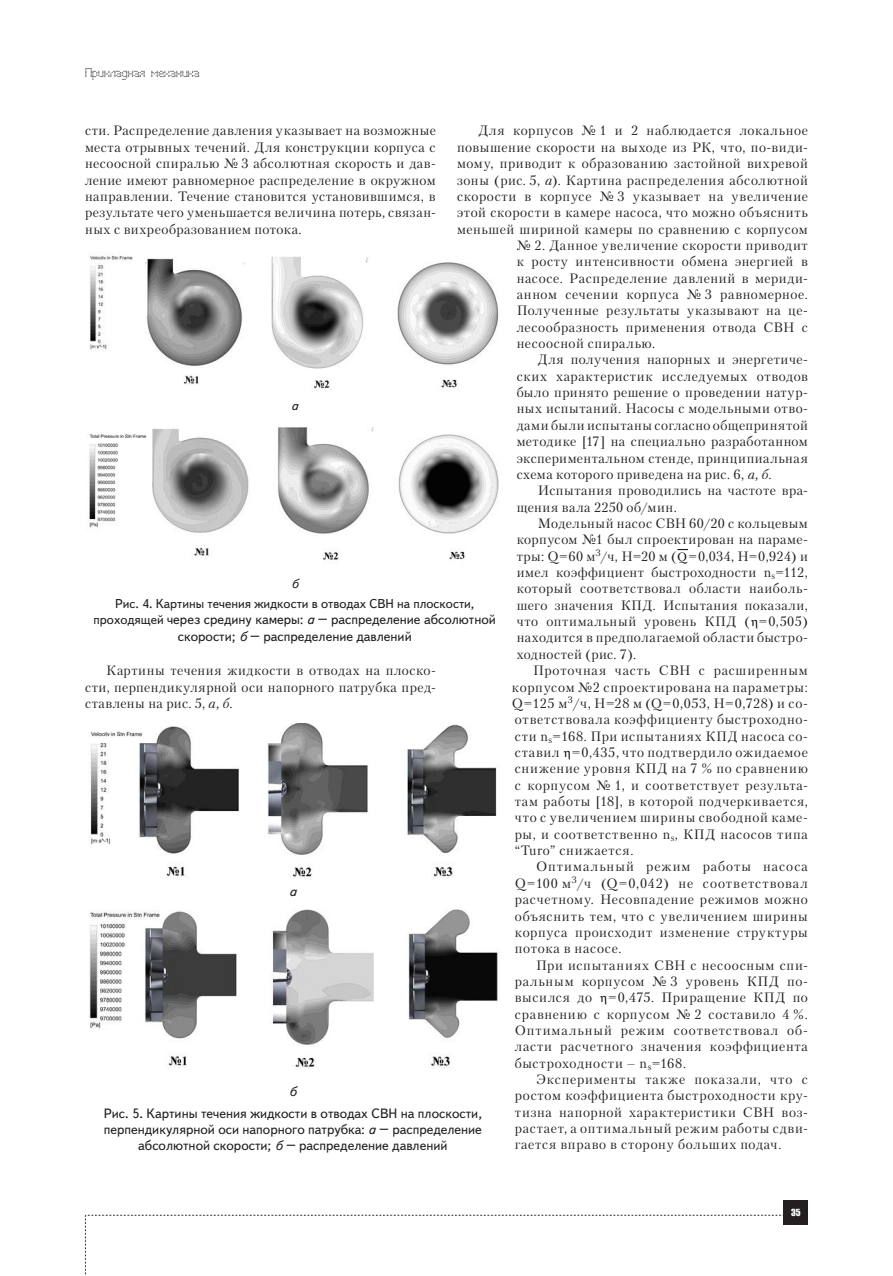
<style>
.page{position:relative;width:893px;height:1276px;background:#fff}
.page>*{position:absolute;margin:0;border:0;box-sizing:border-box;transform-origin:0 0}
.Text{font:13.5px/16.4px "Petersburg C";letter-spacing:.04em;color:#231f20;text-align:justify}
.risunok{font:13.5px/16.2px "Text Book C";color:#231f20;text-align:center}
.risunok-2{font:italic 13.5px "Text Book C";color:#231f20}
.risunok-3{font:12.9px/20px "Text Book C";color:#231f20;text-align:center}
.risunok-4{font:italic 12.9px "Text Book C";color:#231f20}
.t1{font:12px "Perfo";letter-spacing:.015em;color:#231f20}
.t2{font:12px "Petersburg C";color:#000}
.t3{font:9px "Impact";color:#fff}
.s1{font-style:italic}
.s2{font-size:12.9px}
</style>
<div class="page">
<svg style="left:85px;top:1215px;width:699px;height:61px"></svg>
<div style="left:784px;top:1200px;width:24px;height:25px;background:#231f20"></div>
<img style="left:90px;top:255px;width:409px;height:136px">
<img style="left:89px;top:427px;width:410px;height:136px">
<img style="left:90px;top:724px;width:407px;height:154px">
<img style="left:89px;top:909px;width:409px;height:160px">
<p class="t1" style="left:85px;top:66px;width:116px">Прикладная механика</p>
<p class="Text" style="left:478px;top:122px;width:331px">Для корпусов № 1 и 2 наблюдается локальное</p>
<p class="Text" style="left:457px;top:139px;width:352px">повышение скорости на выходе из РК, что, по-види-</p>
<p class="Text" style="left:457px;top:155px;width:352px">мому, приводит к образованию застойной вихревой</p>
<p class="Text" style="left:457px;top:171px;width:352px">зоны (рис. 5, <span class="s1">а</span>). Картина распределения абсолютной</p>
<p class="Text" style="left:457px;top:188px;width:352px">скорости в корпусе № 3 указывает на увеличение</p>
<p class="Text" style="left:457px;top:204px;width:352px">этой скорости в камере насоса, что можно объяснить</p>
<p class="Text" style="left:457px;top:220px;width:352px">меньшей шириной камеры по сравнению с корпусом</p>
<p class="Text" style="left:517px;top:237px;width:293px">№ 2. Данное увеличение скорости приводит</p>
<p class="Text" style="left:517px;top:253px;width:293px">к росту интенсивности обмена энергией в</p>
<p class="Text" style="left:517px;top:270px;width:293px">насосе. Распределение давлений в мериди-</p>
<p class="Text" style="left:517px;top:286px;width:293px">анном сечении корпуса № 3 равномерное.</p>
<p class="Text" style="left:517px;top:302px;width:293px">Полученные результаты указывают на це-</p>
<p class="Text" style="left:517px;top:319px;width:293px">лесообразность применения отвода СВН с</p>
<p class="Text" style="left:517px;top:335px;width:140px">несоосной спиралью.</p>
<p class="Text" style="left:517px;top:351px;width:293px;text-indent:21px">Для получения напорных и энергетиче&shy;ских характеристик исследуемых отводов было принято решение о проведении натур&shy;ных испытаний. Насосы с модельными отво&shy;дами были испытаны согласно общепринятой методике [17] на специально разработанном экспериментальном стенде, принципиальная схема которого приведена на рис. 6, <span class="s1">а, б</span>.</p>
<p class="Text" style="left:517px;top:482px;width:293px;text-indent:21px">Испытания проводились на частоте вра&shy;щения вала 2250 об/мин.</p>
<p class="Text" style="left:517px;top:515px;width:293px;text-indent:21px">Модельный насос СВН 60/20 с кольцевым корпусом №1 был спроектирован на параме&shy;тры: Q=60 м<sup>3</sup>/ч, H=20 м (</p>
<p class="Text" style="left:85px;top:122px;width:352px">сти. Распределение давления указывает на возможные места отрывных течений. Для конструкции корпуса с несоосной спиралью № 3 абсолютная скорость и дав&shy;ление имеют равномерное распределение в окружном направлении. Течение становится установившимся, в результате чего уменьшается величина потерь, связан&shy;ных с вихреобразованием потока.</p>
<p class="risunok-4" style="left:291px;top:398px;width:9px">а</p>
<p class="Text" style="left:517px;top:547px;width:293px;text-indent:172px">=0,034, H=0,924) и имел коэффициент быстроходности n<sub>s</sub>=112, который соответствовал области наиболь&shy;шего значения КПД. Испытания показали, что оптимальный уровень КПД ( =0,505) находится в предполагаемой области быстро&shy;ходностей (рис. 7).</p>
<p class="Text" style="left:512px;top:662px;width:297px;text-indent:21px">Проточная часть СВН с расширенным корпусом №2 спроектирована на параметры:<br>Q=125 м<sup>3</sup>/ч, H=28 м (Q=0,053, H=0,728) и со&shy;ответствовала коэффициенту быстроходно&shy;сти n<sub>s</sub>=168. При испытаниях КПД насоса со&shy;ставил =0,435, что подтвердило ожидаемое снижение уровня КПД на 7 % по сравнению с корпусом № 1, и соответствует результа&shy;там работы [18], в которой подчеркивается, что с увеличением ширины свободной каме&shy;ры, и соответственно n<sub>s</sub>, КПД насосов типа “Turo” снижается.</p>
<p class="Text" style="left:515px;top:858px;width:295px;text-indent:21px">Оптимальный режим работы насоса Q=100 м<sup>3</sup>/ч (Q=0,042) не соответствовал расчетному. Несовпадение режимов можно объяснить тем, что с увеличением ширины корпуса происходит изменение структуры потока в насосе.</p>
<p class="Text" style="left:515px;top:956px;width:295px;text-indent:21px">При испытаниях СВН с несоосным спи&shy;ральным корпусом № 3 уровень КПД по&shy;высился до =0,475. Приращение КПД по сравнению с корпусом № 2 составило 4 %.<br>Оптимальный режим соответствовал об&shy;ласти расчетного значения коэффициента быстроходности – n<sub>s</sub>=168.</p>
<p class="Text" style="left:515px;top:1071px;width:295px;text-indent:21px">Эксперименты также показали, что с ростом коэффициента быстроходности кру&shy;тизна напорной характеристики СВН воз&shy;растает, а оптимальный режим работы сдви&shy;гается вправо в сторону больших подач.</p>
<p class="t2" style="left:677px;top:549px;width:12px">Q</p>
<p class="risunok-3" style="left:115px;top:574px;width:361px"><span class="s1">б<br></span>Рис. 4. Картины течения жидкости в отводах СВН на плоскости,</p>
<p class="risunok" style="left:94px;top:612px;width:404px"><span class="s2">проходящей</span> через средину камеры: <span class="s1">а</span> – распределение абсолютной скорости; <span class="s1">б</span> – распределение давлений</p>
<p class="Text" style="left:85px;top:662px;width:352px;text-indent:21px">Картины течения жидкости в отводах на плоско&shy;сти, перпендикулярной оси напорного патрубка пред&shy;ставлены на рис. 5, <span class="s1">а, б</span>.</p>
<p class="risunok-2" style="left:289px;top:883px;width:9px">а</p>
<p class="risunok" style="left:104px;top:1080px;width:380px;line-height:22.2px"><span class="s1">б<br></span>Рис. 5. Картины течения жидкости в отводах СВН на плоскости,</p>
<p class="risunok" style="left:104px;top:1121px;width:380px">перпендикулярной оси напорного патрубка: <span class="s1">а</span> – распределение абсолютной скорости; <span class="s1">б</span> – распределение давлений</p>
<p class="t3" style="left:791px;top:1205px;width:11px">35</p>
</div>
